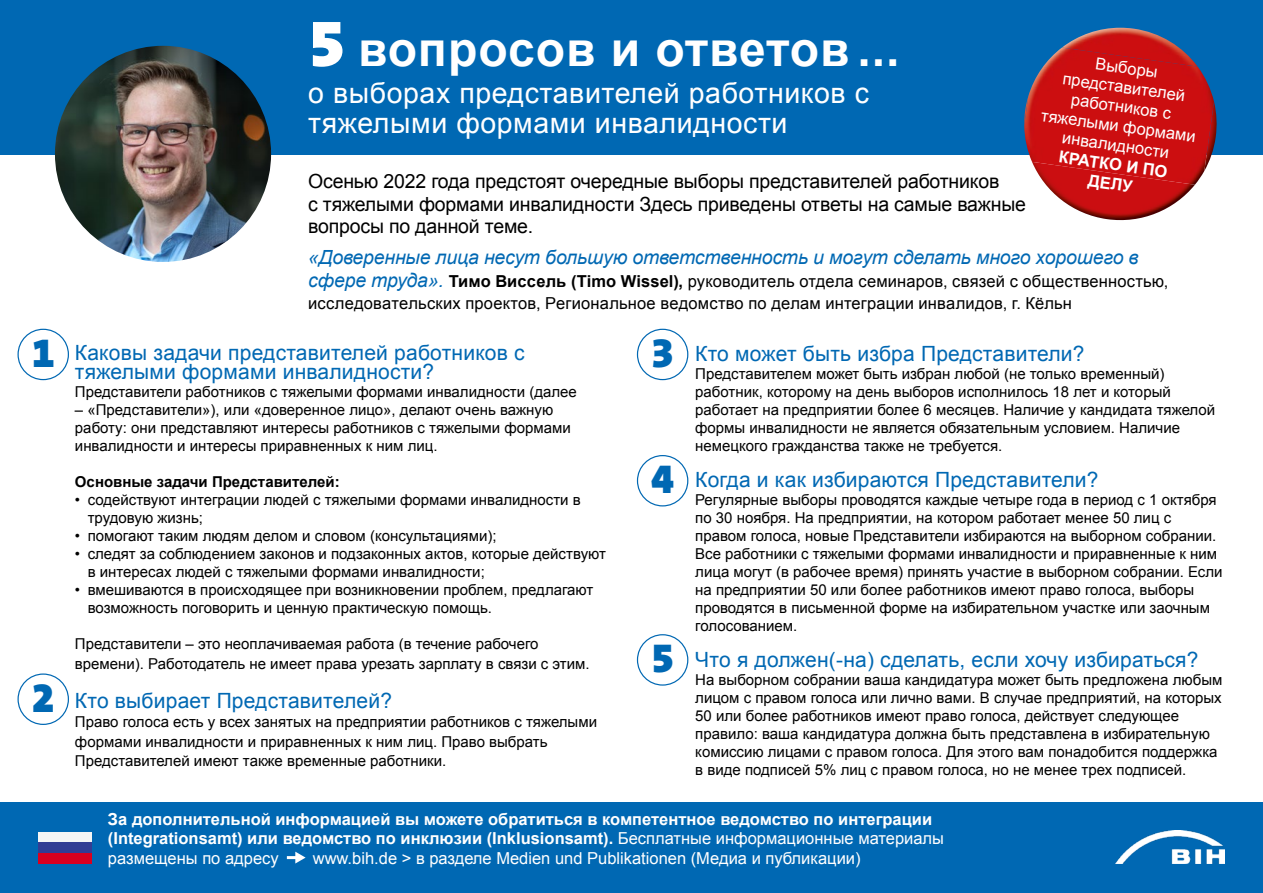
<style>
.page{position:relative;width:1263px;height:893px;background:#fff}
.page>*{position:absolute;margin:0;border:0;box-sizing:border-box;transform-origin:0 0}
.t1{font:700 48px "Arial";letter-spacing:.02em;color:#fff}
.t2{font:900 42px "The Sans B W9";color:#0068b3}
.t3{font:28.5px/30px "Arial";letter-spacing:.02em;color:#fff}
.t4{font:21px/19.5px "Arial";letter-spacing:.01em;color:#0068b3}
.t5{font:19.5px/22.5px "Arial";letter-spacing:-.01em;color:#000}
.t6{font:italic 19.5px "Arial";letter-spacing:-.01em;color:#0068b3}
.t7{font:700 16.5px/19.5px "Arial";color:#fff}
.t8{font:16.5px/22.5px "Arial";letter-spacing:.01em;color:#000}
.t9{font:16.5px/19.5px "Arial";color:#fff;text-align:center}
.t10{font:15px/18px "Arial";color:#000}
.t11{font:700 15px "Arial";color:#000}
.s1{font-family:"The Sans B W9";font-weight:900;font-size:67.5px}
.s2{font-style:italic;font-size:19.5px;color:#0068b3}
.s3{font-weight:700}
.s4{font-family:"The Sans B W9";font-weight:900;font-size:42px}
.s5{font-weight:400}
</style>
<div class="page">
<div style="left:0;top:802px;width:1263px;height:91px;background:#0068b3"></div>
<img style="left:1116px;top:830px;width:109px;height:33px">
<svg style="left:287px;top:852px;width:19px;height:11px"></svg>
<div style="left:0;top:0;width:1263px;height:154px;background:#0068b3"></div>
<img style="left:1061px;top:28px;width:119px;height:20px">
<img style="left:1024px;top:48px;width:190px;height:114px">
<img style="left:1032px;top:102px;width:185px;height:119px">
<div style="left:18px;top:329px;width:51px;height:51px;border:1px solid #0068b3;border-radius:50%"></div>
<div style="left:18px;top:673px;width:51px;height:52px;border:1px solid #0068b3;border-radius:50%"></div>
<div style="left:637px;top:634px;width:51px;height:52px;border:1px solid #0068b3;border-radius:50%"></div>
<div style="left:637px;top:455px;width:51px;height:51px;border:1px solid #0068b3;border-radius:50%"></div>
<div style="left:637px;top:329px;width:51px;height:51px;border:1px solid #0068b3;border-radius:50%"></div>
<div style="left:38px;top:832px;width:53px;height:10px;background:#f5f5f5"></div>
<div style="left:38px;top:842px;width:53px;height:11px;background:#333d94"></div>
<div style="left:38px;top:853px;width:53px;height:10px;background:#d9001f"></div>
<img style="left:55px;top:46px;width:216px;height:216px;border-radius:108px">
<h2 class="t2" style="left:32px;top:326px;width:25px">1</h2>
<h2 class="t2" style="left:32px;top:671px;width:25px">2</h2>
<h1 class="t1" style="left:308px;top:17px;width:593px"><span class="s1">5</span> вопросов и ответов ...</h1>
<h3 class="t3" style="left:308px;top:79px;width:562px">о выборах представителей работников с тяжелыми формами инвалидности</h3>
<p class="t9" style="left:1051px;top:47px;width:157px;rotate:8deg">Выборы представителей работников с тяжелыми формами инвалидности</p>
<p class="t7" style="left:1060px;top:148px;width:111px;text-align:center;rotate:8deg">КРАТКО И ПО<br>ДЕЛУ</p>
<h3 class="t5" style="left:308px;top:170px;width:719px">Осенью 2022 года предстоят очередные выборы представителей работников<br>с тяжелыми формами инвалидности Здесь приведены ответы на самые важные вопросы по данной теме.</h3>
<h3 class="t6" style="left:308px;top:245px;width:832px">«Доверенные лица несут большую ответственность и могут сделать много хорошего в</h3>
<p class="t8" style="left:308px;top:270px;width:862px"><span class="s2">сфере труда».</span> <span class="s3">Тимо Виссель (Timo Wissel),</span> руководитель отдела семинаров, связей с общественностью, исследовательских проектов, Региональное ведомство по делам интеграции инвалидов, г. Кёльн</p>
<h3 class="t4" style="left:75px;top:343px;width:451px">Каковы задачи представителей работников с тяжелыми формами инвалидности?</h3>
<p class="t10" style="left:75px;top:383px;width:503px">Представители работников с тяжелыми формами инвалидности (далее</p>
<p class="t10" style="left:75px;top:401px;width:497px">– «Представители»), или «доверенное лицо», делают очень важную работу: они представляют интересы работников с тяжелыми формами инвалидности и интересы приравненных к ним лиц.</p>
<p class="t11" style="left:75px;top:472px;width:266px">Основные задачи Представителей:</p>
<p class="t10" style="left:88px;top:491px;width:494px;text-indent:-13px">• содействуют интеграции людей с тяжелыми формами инвалидности в трудовую жизнь;</p>
<p class="t10" style="left:75px;top:527px;width:423px">• помогают таким людям делом и словом (консультациями);</p>
<p class="t10" style="left:88px;top:545px;width:520px;text-indent:-13px">• следят за соблюдением законов и подзаконных актов, которые действуют в интересах людей с тяжелыми формами инвалидности;</p>
<p class="t10" style="left:88px;top:581px;width:507px;text-indent:-13px">• вмешиваются в происходящее при возникновении проблем, предлагают возможность поговорить и ценную практическую помощь.</p>
<p class="t10" style="left:75px;top:635px;width:516px;line-height:19.5px">Представители – это неоплачиваемая работа (в течение рабочего времени). Работодатель не имеет права урезать зарплату в связи с этим.</p>
<h3 class="t4" style="left:75px;top:691px;width:318px">Кто выбирает Представителей?</h3>
<p class="t10" style="left:75px;top:713px;width:524px;line-height:19.5px">Право голоса есть у всех занятых на предприятии работников с тяжелыми формами инвалидности и приравненных к ним лиц. Право выбрать<br>Представителей имеют также временные работники.</p>
<h3 class="t4" style="left:651px;top:344px;width:435px"><span class="s4">3</span> Кто может быть избра Представители?</h3>
<p class="t10" style="left:695px;top:365px;width:521px">Представителем может быть избран любой (не только временный) работник, которому на день выборов исполнилось 18 лет и который работает на предприятии более 6 месяцев. Наличие у кандидата тяжелой формы инвалидности не является обязательным условием. Наличие немецкого гражданства также не требуется.</p>
<h3 class="t4" style="left:695px;top:470px;width:405px">Когда и как избираются Представители?</h3>
<p class="t10" style="left:695px;top:491px;width:529px">Регулярные выборы проводятся каждые четыре года в период с 1 октября по 30 ноября. На предприятии, на котором работает менее 50 лиц с правом голоса, новые Представители избираются на выборном собрании.<br>Все работники с тяжелыми формами инвалидности и приравненные к ним лица могут (в рабочее время) принять участие в выборном собрании. Если на предприятии 50 или более работников имеют право голоса, выборы проводятся в письменной форме на избирательном участке или заочным голосованием.</p>
<h3 class="t4" style="left:695px;top:650px;width:505px">Что я должен(-на) сделать, если хочу избираться?</h3>
<p class="t10" style="left:695px;top:671px;width:529px">На выборном собрании ваша кандидатура может быть предложена любым лицом с правом голоса или лично вами. В случае предприятий, на которых 50 или более работников имеют право голоса, действует следующее правило: ваша кандидатура должна быть представлена в избирательную комиссию лицами с правом голоса. Для этого вам понадобится поддержка в виде подписей 5% лиц с правом голоса, но не менее трех подписей.</p>
<h2 class="t2" style="left:651px;top:452px;width:25px">4</h2>
<h2 class="t2" style="left:651px;top:631px;width:25px">5</h2>
<p class="t7" style="left:108px;top:809px;width:838px">За дополнительной информацией вы можете обратиться в компетентное ведомство по интеграции (Integrationsamt) или ведомство по инклюзии (Inklusionsamt). <span class="s5">Бесплатные информационные материалы размещены по адресу</span></p>
<p class="t9" style="left:313px;top:848px;width:549px">www.bih.de &gt; в разделе Medien und Publikationen (Медиа и публикации)</p>
</div>
